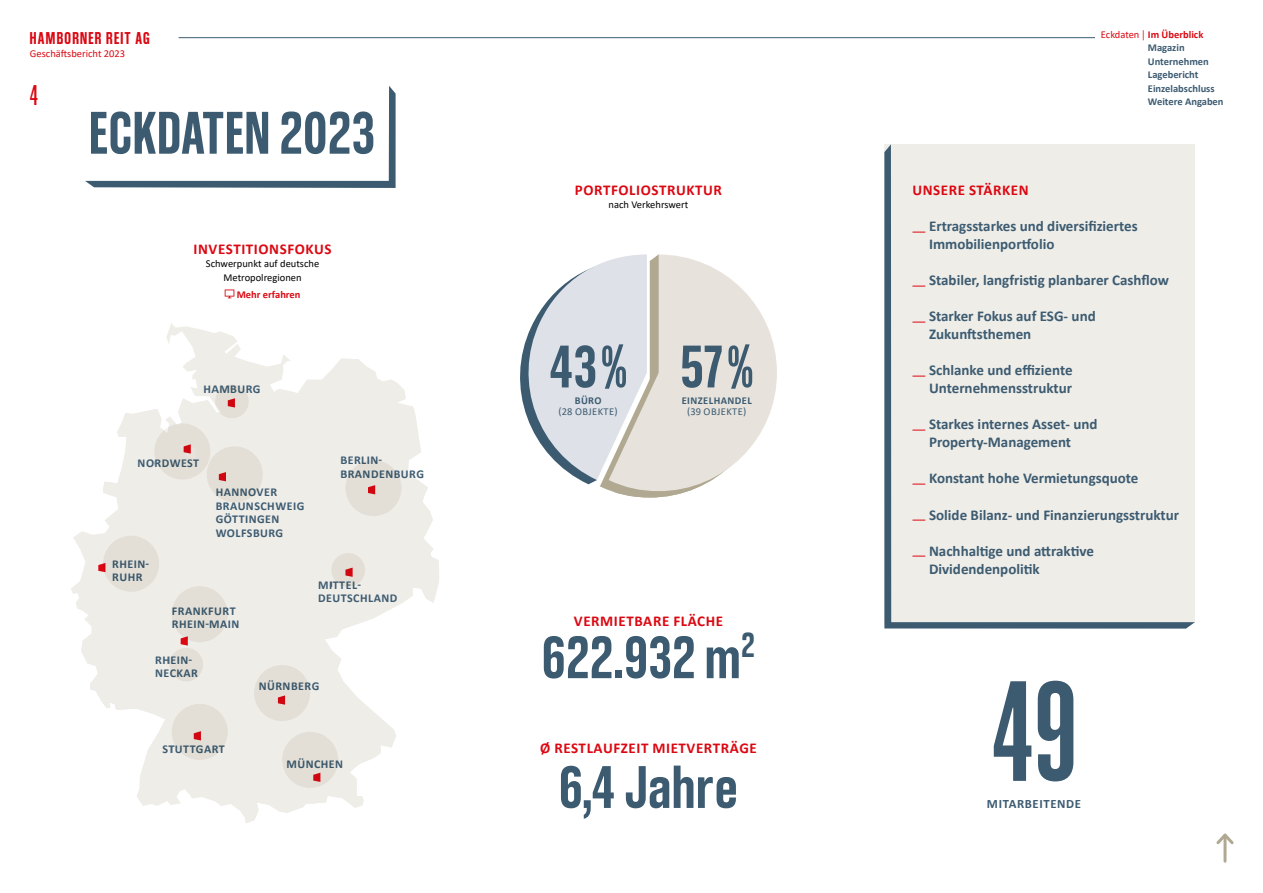
<style>
.page{position:relative;width:1263px;height:893px;background:#fff}
.page>*{position:absolute;margin:0;border:0;box-sizing:border-box;transform-origin:0 0}
.t1{font:700 150px "Coolvetica Compressed Rg";color:#3c5b71}
.t2{font:700 63px "Coolvetica Condensed Rg";letter-spacing:.02em;color:#3c5b71}
.t3{font:30px "Coolvetica Compressed Rg";color:#db0812}
.t4{font:700 18px "Coolvetica Condensed Rg";letter-spacing:.07em;color:#db0812}
.t5{font:700 15px/18px "Calibri";color:#3c5b71}
.t6{font:700 15px "Calibri";letter-spacing:.04em;color:#db0812}
.t7{font:700 12.75px "Calibri";letter-spacing:.05em;color:#3c5b71}
.t8{font:700 12px/13.5px "Calibri";letter-spacing:.04em;color:#3c5b71}
.t9{font:700 10.5px/13.5px "Calibri";color:#3c5b71}
.t10{font:10.5px/13.5px "Calibri";color:#000;text-align:center}
.t11{font:10.5px "Calibri";letter-spacing:.04em;color:#3c5b71}
.t12{font:10.5px "Calibri";color:#db0812}
.t13{font:700 10.5px "Calibri";color:#db0812}
.t14{font:700 10.5px "Calibri";letter-spacing:.04em;color:#3c5b71}
.s1{font-weight:400;color:#db0812}
.s2{color:#db0812}
</style>
<div class="page">
<svg style="left:85px;top:86px;width:311px;height:102px"></svg>
<div style="left:884px;top:144px;width:311px;height:485px;background:#efede8"></div>
<svg style="left:71px;top:323px;width:275px;height:287px"></svg>
<svg style="left:81px;top:359px;width:358px;height:464px"></svg>
<div style="left:154px;top:423px;width:56px;height:56px;background:#e3dfd7;border-radius:50%"></div>
<div style="left:207px;top:446px;width:56px;height:56px;background:#e3dfd7;border-radius:50%"></div>
<div style="left:103px;top:536px;width:56px;height:56px;background:#e3dfd7;border-radius:50%"></div>
<div style="left:172px;top:586px;width:56px;height:56px;background:#e3dfd7;border-radius:50%"></div>
<div style="left:172px;top:704px;width:56px;height:56px;background:#e3dfd7;border-radius:50%"></div>
<div style="left:254px;top:665px;width:56px;height:56px;background:#e3dfd7;border-radius:50%"></div>
<div style="left:282px;top:732px;width:56px;height:56px;background:#e3dfd7;border-radius:50%"></div>
<div style="left:345px;top:460px;width:56px;height:56px;background:#e3dfd7;border-radius:50%"></div>
<svg style="left:215px;top:385px;width:34px;height:33px"></svg>
<svg style="left:331px;top:553px;width:34px;height:34px"></svg>
<div style="left:169px;top:648px;width:34px;height:33px;background:#e3dfd7;border-radius:50%"></div>
<svg style="left:520px;top:254px;width:257px;height:243px"></svg>
<svg style="left:225px;top:289px;width:9px;height:9px"></svg>
<hr style="left:179px;top:37px;width:965px;height:1px;background:#3c5b71">
<hr style="left:1223px;top:835px;width:3px;height:26px;background:#b0a891">
<svg style="left:1216px;top:833px;width:18px;height:14px"></svg>
<div style="left:1096px;top:29px;width:50px;height:76px;background:#fff"></div>
<p class="t4" style="left:30px;top:26px;width:121px">HAMBORNER REIT AG</p>
<p class="t12" style="left:30px;top:46px;width:97px">Geschäftsbericht 2023</p>
<h3 class="t3" style="left:30px;top:78px;width:10px">4</h3>
<h2 class="t2" style="left:89px;top:93px;width:286px">ECKDATEN 2023</h2>
<p class="t6" style="left:194px;top:238px;width:140px">INVESTITIONSFOKUS</p>
<p class="t10" style="left:206px;top:257px;width:115px">Schwerpunkt auf deutsche<br>Metropolregionen</p>
<p class="t13" style="left:237px;top:287px;width:65px">Mehr erfahren</p>
<p class="t8" style="left:204px;top:382px;width:59px">HAMBURG</p>
<p class="t8" style="left:138px;top:456px;width:63px">NORDWEST</p>
<p class="t8" style="left:112px;top:557px;width:39px">RHEIN-<br>RUHR</p>
<p class="t8" style="left:216px;top:485px;width:90px">HANNOVER<br>BRAUNSCHWEIG<br>GÖTTINGEN<br>WOLFSBURG</p>
<p class="t8" style="left:172px;top:604px;width:69px">FRANKFURT<br>RHEIN-MAIN</p>
<p class="t8" style="left:155px;top:653px;width:44px">RHEIN-<br>NECKAR</p>
<p class="t8" style="left:340px;top:453px;width:85px">BERLIN-<br>BRANDENBURG</p>
<p class="t8" style="left:318px;top:578px;width:81px">MITTEL-<br>DEUTSCHLAND</p>
<p class="t8" style="left:163px;top:742px;width:64px">STUTTGART</p>
<p class="t8" style="left:259px;top:679px;width:62px">NÜRNBERG</p>
<p class="t8" style="left:286px;top:757px;width:58px">MÜNCHEN</p>
<p class="t6" style="left:575px;top:179px;width:149px">PORTFOLIOSTRUKTUR</p>
<p class="t10" style="left:609px;top:198px;width:81px">nach Verkehrswert</p>
<h2 class="t2" style="left:550px;top:327px;width:78px">43%</h2>
<p class="t9" style="left:575px;top:393px;width:28px">BÜRO</p>
<p class="t11" style="left:559px;top:404px;width:61px">(28 OBJEKTE)</p>
<h2 class="t2" style="left:681px;top:327px;width:74px">57%</h2>
<p class="t14" style="left:682px;top:393px;width:72px">EINZELHANDEL</p>
<p class="t11" style="left:687px;top:404px;width:61px">(39 OBJEKTE)</p>
<p class="t6" style="left:574px;top:610px;width:151px">VERMIETBARE FLÄCHE</p>
<h2 class="t2" style="left:542px;top:618px;width:214px">622.932 m<sup>2</sup></h2>
<p class="t6" style="left:540px;top:738px;width:218px">Ø RESTLAUFZEIT MIETVERTRÄGE</p>
<h2 class="t2" style="left:559px;top:747px;width:180px">6,4 Jahre</h2>
<p class="t6" style="left:912px;top:180px;width:118px">UNSERE STÄRKEN</p>
<p class="t9" style="left:1148px;top:28px;width:77px;text-indent:-47px"><span class="s1">Eckdaten │</span> <span class="s2">Im Überblick<br></span>Magazin<br>Unternehmen<br>Lagebericht<br>Einzelabschluss<br>Weitere Angaben</p>
<p class="t5" style="left:929px;top:217px;width:210px;text-indent:-17px"><span class="s1">֝</span> Ertragsstarkes und diversifiziertes<br>Immobilienportfolio</p>
<p class="t5" style="left:912px;top:271px;width:259px"><span class="s1">֝</span> Stabiler, langfristig planbarer Cashflow</p>
<p class="t5" style="left:929px;top:307px;width:168px;text-indent:-17px"><span class="s1">֝</span> Starker Fokus auf ESG- und<br>Zukunftsthemen</p>
<p class="t5" style="left:912px;top:361px;width:162px;text-align:right"><span class="s1">֝</span> Schlanke und effiziente<br>Unternehmensstruktur</p>
<p class="t5" style="left:929px;top:415px;width:170px;text-indent:-17px"><span class="s1">֝</span> Starkes internes Asset- und<br>Property-Management</p>
<p class="t5" style="left:912px;top:469px;width:228px"><span class="s1">֝</span> Konstant hohe Vermietungsquote</p>
<p class="t5" style="left:912px;top:505px;width:269px"><span class="s1">֝</span> Solide Bilanz- und Finanzierungsstruktur</p>
<p class="t5" style="left:929px;top:541px;width:166px;text-indent:-17px"><span class="s1">֝</span> Nachhaltige und attraktive<br>Dividendenpolitik</p>
<h1 class="t1" style="left:992px;top:646px;width:85px">49</h1>
<p class="t7" style="left:987px;top:795px;width:96px">MITARBEITENDE</p>
</div>
